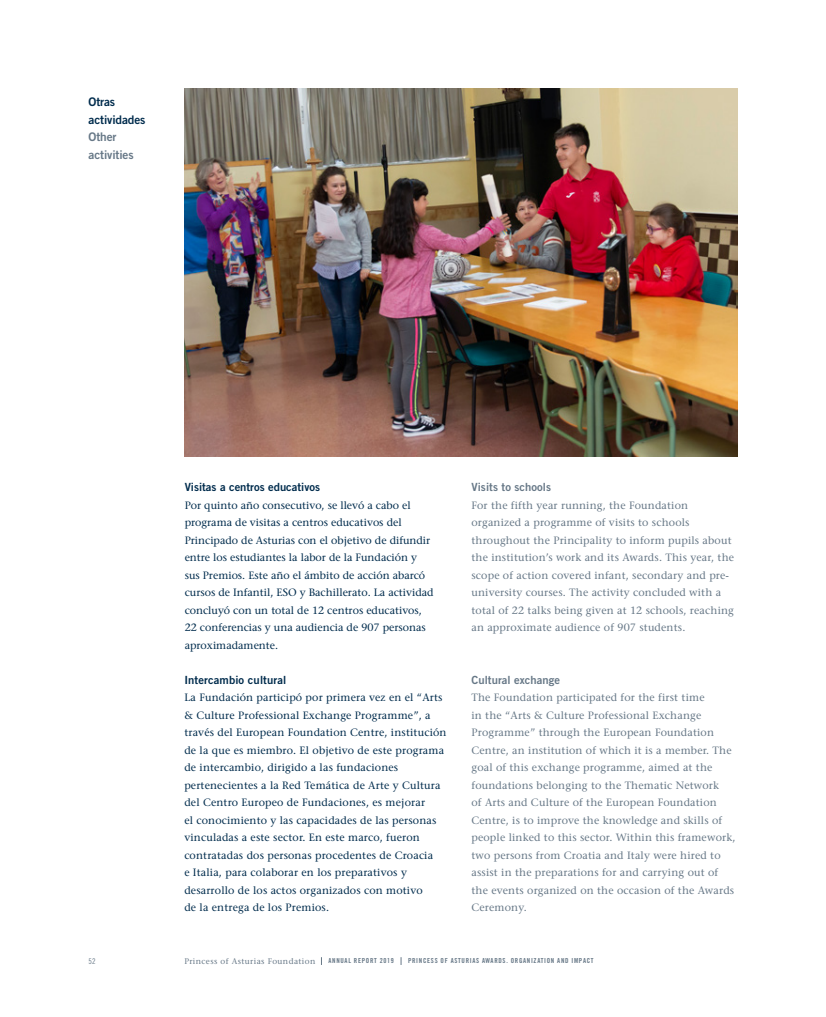
<style>
.page{position:relative;width:826px;height:1017px;background:#fff}
.page>*{position:absolute;margin:0;border:0;box-sizing:border-box;transform-origin:0 0}
.t1{font:11.88px/17.5px "Trade Gothic LT Std Bd 2";letter-spacing:-.01em;color:#002c4d}
.t2{font:11.88px/17.5px "Trade Gothic LT Std Bd 2";letter-spacing:-.01em;color:#677887}
.t3{font:11.25px "Trade Gothic LT Std Bd 2";color:#002c4d}
.t4{font:11.25px "Trade Gothic LT Std Bd 2";letter-spacing:.005em;color:#677887}
.t5{font:10.62px/17.5px "Stone Serif";letter-spacing:.015em;color:#002c4d}
.t6{font:10.62px/17.5px "Stone Serif";letter-spacing:.015em;color:#677887}
.t7{font:8.12px "Stone Serif";letter-spacing:.05em;color:#677887}
.t8{font:7.88px "Trade Gothic LT Std Cn 18";color:#677887}
.t9{font:6.88px "Trade Gothic LT Std Bd Cn 20";letter-spacing:.1em;color:#677887}
</style>
<div class="page">
<img style="left:185px;top:89px;width:552px;height:367px">
<p class="t1" style="left:89px;top:93px;width:58px">Otras actividades</p>
<p class="t2" style="left:89px;top:128px;width:47px">Other activities</p>
<p class="t3" style="left:185px;top:480px;width:137px">Visitas a centros educativos</p>
<p class="t5" style="left:185px;top:496px;width:250px">Por quinto año consecutivo, se llevó a cabo el programa de visitas a centros educativos del Principado de Asturias con el objetivo de difundir entre los estudiantes la labor de la Fundación y sus Premios. Este año el ámbito de acción abarcó cursos de Infantil, ESO y Bachillerato. La actividad concluyó con un total de 12 centros educativos, 22 conferencias y una audiencia de 907 personas aproximadamente.</p>
<p class="t3" style="left:184px;top:673px;width:103px">Intercambio cultural</p>
<p class="t5" style="left:184px;top:689px;width:264px">La Fundación participó por primera vez en el “Arts &amp; Culture Professional Exchange Programme”, a través del European Foundation Centre, institución de la que es miembro. El objetivo de este programa de intercambio, dirigido a las fundaciones pertenecientes a la Red Temática de Arte y Cultura del Centro Europeo de Fundaciones, es mejorar<br>el conocimiento y las capacidades de las personas vinculadas a este sector. En este marco, fueron contratadas dos personas procedentes de Croacia<br>e Italia, para colaborar en los preparativos y desarrollo de los actos organizados con motivo<br>de la entrega de los Premios.</p>
<p class="t4" style="left:471px;top:480px;width:81px">Visits to schools</p>
<p class="t6" style="left:471px;top:496px;width:264px">For the fifth year running, the Foundation organized a programme of visits to schools throughout the Principality to inform pupils about the institution’s work and its Awards. This year, the scope of action covered infant, secondary and pre&shy;university courses. The activity concluded with a total of 22 talks being given at 12 schools, reaching an approximate audience of 907 students.</p>
<p class="t4" style="left:471px;top:673px;width:90px">Cultural exchange</p>
<p class="t6" style="left:471px;top:689px;width:265px">The Foundation participated for the first time<br>in the “Arts &amp; Culture Professional Exchange Programme” through the European Foundation Centre, an institution of which it is a member. The goal of this exchange programme, aimed at the foundations belonging to the Thematic Network<br>of Arts and Culture of the European Foundation Centre, is to improve the knowledge and skills of people linked to this sector. Within this framework, two persons from Croatia and Italy were hired to assist in the preparations for and carrying out of the events organized on the occasion of the Awards Ceremony.</p>
<p class="t8" style="left:89px;top:956px;width:8px">52</p>
<p class="t7" style="left:184px;top:956px;width:133px">Princess of Asturias Foundation</p>
<p class="t9" style="left:328px;top:957px;width:67px">ANNUAL REPORT 2019</p>
<p class="t9" style="left:408px;top:957px;width:187px">PRINCESS OF ASTURIAS AWARDS. ORGANIZATION AND IMPACT</p>
</div>
